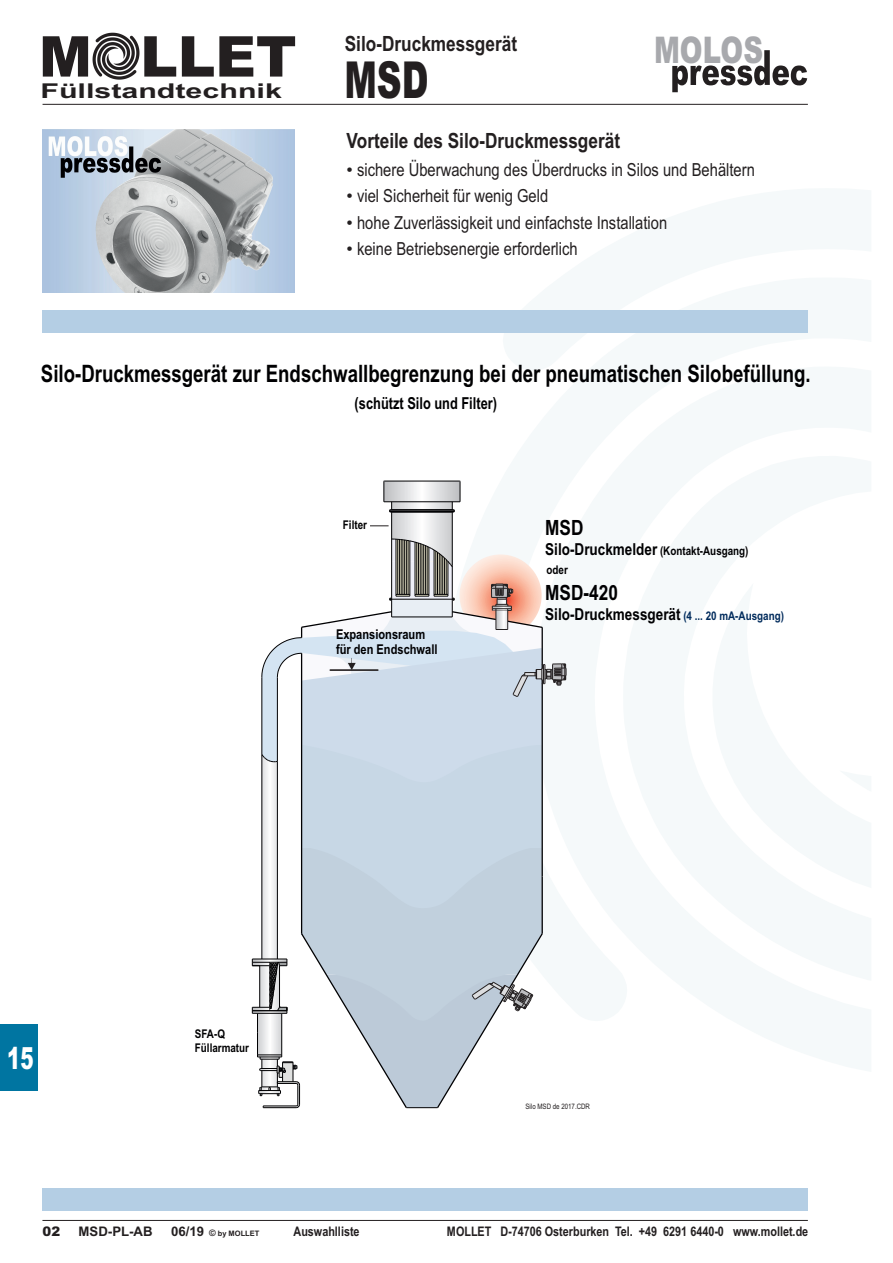
<style>
.page{position:relative;width:893px;height:1263px;background:#fff}
.page>*{position:absolute;margin:0;border:0;box-sizing:border-box;transform-origin:0 0}
.t1{font:900 56.25px "Arial";color:#231f20}
.t2{font:900 51px "Arial";color:#231f20;scale:.68 1}
.t3{font:900 36.75px "Arial";color:#a8a9ad;scale:.75 1}
.t4{font:900 30.45px "Arial";color:#fff;scale:.65 1}
.t5{font:700 24px "Arial Narrow";color:#000002;scale:.95 1}
.t6{font:700 21px "Arial Narrow";color:#231f20}
.t7{font:700 21px "Arial Narrow";color:#000002}
.t8{font:700 20.4px "Arial";color:#231f20;scale:1.49 1}
.t9{font:18px "Arial Narrow";color:#231f20}
.t10{font:700 16.5px "Arial Narrow";color:#000002;scale:.95 1}
.t11{font:700 16.5px "Arial Narrow";color:#000002}
.t12{font:700 13.5px/15.5px "Arial Narrow";color:#000002}
.t13{font:700 13.2px "Arial";color:#231f20;scale:.82 1}
.t14{font:700 13.2px "Arial";color:#231f20}
.t15{font:900 13.2px "Arial";color:#231f20}
.t16{font:700 12px/13.6px "Arial Narrow";color:#000002}
.t17{font:700 12px "Arial Narrow";color:#002b5c}
.t18{font:7.5px "Arial Narrow";color:#231f20}
.t19{font:700 7.5px "Arial";color:#231f20}
.s1{font-family:"Arial"}
.s2{font-size:16.5px}
.s3{font-size:13.2px}
.s4{font-size:9px}
</style>
<div class="page">
<div style="left:42px;top:1188px;width:766px;height:22px;background:#b4cee4"></div>
<div style="left:42px;top:311px;width:766px;height:22px;background:#b4cee4"></div>
<img style="left:42px;top:129px;width:252px;height:164px">
<hr style="left:43px;top:104px;width:765px;height:1px;background:#231f20">
<svg style="left:93px;top:33px;width:46px;height:47px"></svg>
<hr style="left:42px;top:1220px;width:766px;height:1px;background:#231f20">
<svg style="left:672px;top:50px;width:135px;height:42px"></svg>
<svg style="left:252px;top:481px;width:315px;height:628px"></svg>
<div style="left:0;top:1025px;width:38px;height:66px;background:#0075a1"></div>
<h1 class="t1" style="left:39px;top:36px;width:259px">M LLET</h1>
<p class="t8" style="left:40px;top:83px;width:164px">Füllstandtechnik</p>
<p class="t6" style="left:345px;top:36px;width:174px">Silo-Druckmessgerät</p>
<h2 class="t2" style="left:344px;top:61px;width:125px">MSD</h2>
<p class="t6" style="left:347px;top:133px;width:275px">Vorteile des Silo-Druckmessgerät</p>
<h3 class="t3" style="left:654px;top:37px;width:147px">MOLOS</h3>
<p class="t9" style="left:347px;top:163px;width:410px"><span class="s1">•</span> sichere Überwachung des Überdrucks in Silos und Behältern</p>
<p class="t9" style="left:347px;top:189px;width:203px"><span class="s1">•</span> viel Sicherheit für wenig Geld</p>
<p class="t9" style="left:347px;top:242px;width:233px"><span class="s1">•</span> keine Betriebsenergie erforderlich</p>
<p class="t9" style="left:347px;top:216px;width:322px"><span class="s1">•</span> hohe Zuverlässigkeit und einfachste Installation</p>
<h3 class="t5" style="left:41px;top:365px;width:812px">Silo-Druckmessgerät zur Endschwallbegrenzung bei der pneumatischen Silobefüllung.</h3>
<p class="t10" style="left:355px;top:397px;width:151px">(schützt Silo und Filter)</p>
<p class="t16" style="left:343px;top:519px;width:26px">Filter</p>
<p class="t12" style="left:336px;top:627px;width:103px">Expansionsraum für den Endschwall</p>
<p class="t7" style="left:545px;top:520px;width:40px">MSD</p>
<p class="t16" style="left:545px;top:545px;width:205px"><span class="s2">Silo-Druckmelder</span> (Kontakt-Ausgang)</p>
<p class="t7" style="left:545px;top:585px;width:74px">MSD-420</p>
<p class="t11" style="left:545px;top:608px;width:137px">Silo-Druckmessgerät</p>
<p class="t16" style="left:547px;top:564px;width:23px">oder</p>
<p class="t17" style="left:683px;top:611px;width:102px">(4 ... 20 mA-Ausgang)</p>
<h3 class="t4" style="left:7px;top:1047px;width:42px">15</h3>
<p class="t16" style="left:195px;top:1028px;width:56px">SFA-Q<br>Füllarmatur</p>
<p class="t18" style="left:525px;top:1104px;width:66px">Silo MSD de 2017.CDR</p>
<p class="t15" style="left:43px;top:1227px;width:19px">02</p>
<p class="t14" style="left:79px;top:1227px;width:76px">MSD-PL-AB</p>
<p class="t19" style="left:171px;top:1231px;width:90px"><span class="s3">06/19</span> <span class="s4">©</span> by MOLLET</p>
<p class="t13" style="left:306px;top:1227px;width:60px">Preisliste</p>
<p class="t13" style="left:447px;top:1227px;width:442px">MOLLET D-74706 Osterburken Tel. +49 6291 6440-0 www.mollet.de</p>
<p class="t13" style="left:294px;top:1227px;width:82px">Auswahlliste</p>
</div>
